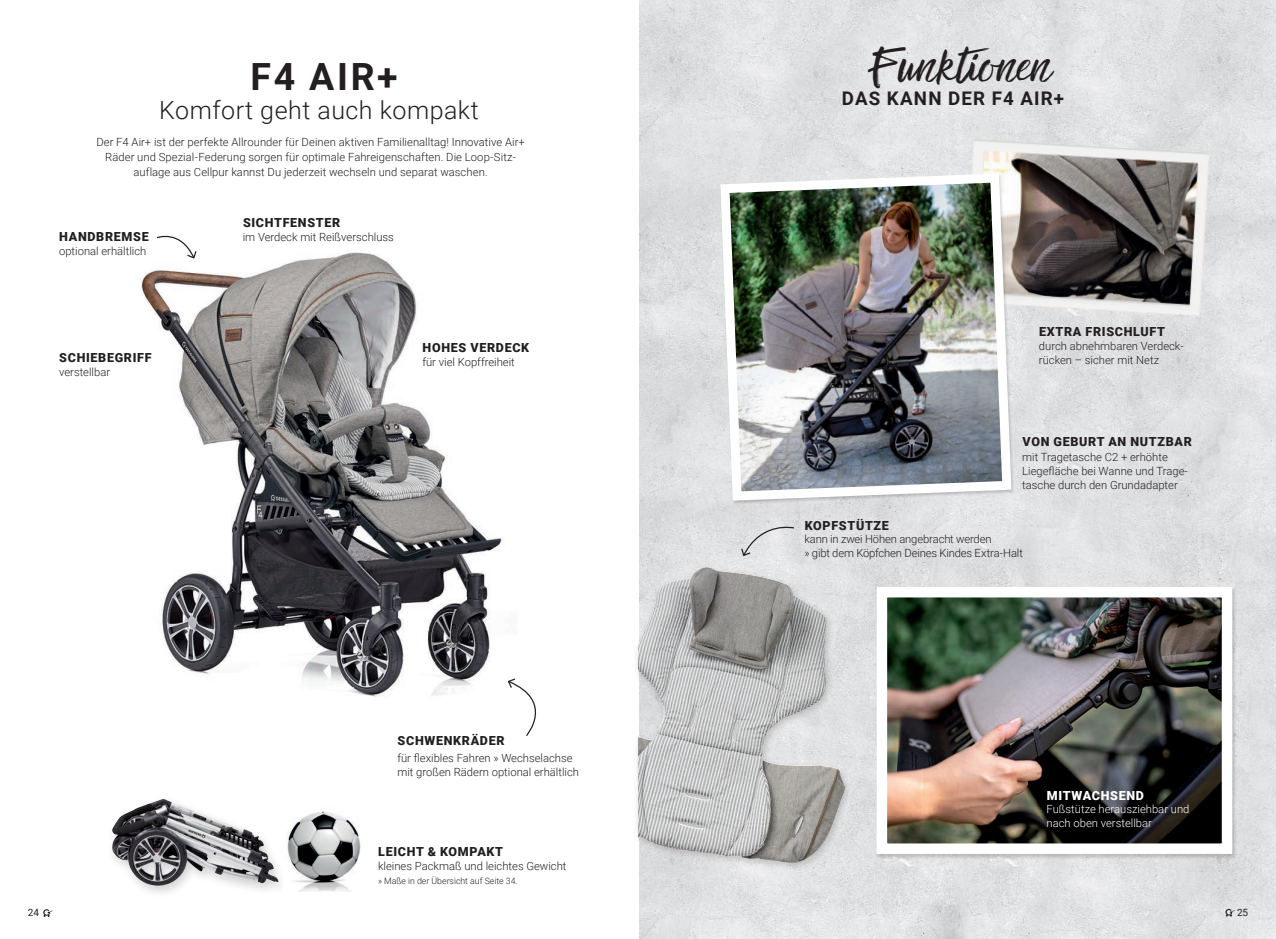
<style>
.page{position:relative;width:1276px;height:939px;background:#fff}
.page>*{position:absolute;margin:0;border:0;box-sizing:border-box;transform-origin:0 0}
.t1{font:40px "Rebel";color:#231f20}
.t2{font:700 37.5px "Roboto";color:#231f20}
.t3{font:300 25px "Roboto";letter-spacing:.02em;color:#231f20}
.t4{font:700 18.75px "Roboto";letter-spacing:.065em;color:#231f20}
.t5{font:900 12.5px "Roboto";letter-spacing:.055em;color:#231f20}
.t6{font:900 12.5px "Roboto";letter-spacing:.055em;color:#fff}
.t7{font:300 11.25px/13.8px "Roboto";color:#231f20}
.t8{font:300 11.25px/13.8px "Roboto";color:#fff}
.t9{font:10px "Roboto";color:#231f20}
.t10{font:300 8.75px "Roboto";color:#231f20}
</style>
<div class="page">
<img style="left:639px;top:0;width:637px;height:939px">
<img style="left:140px;top:252px;width:364px;height:445px">
<svg style="left:43px;top:909px;width:10px;height:8px"></svg>
<svg style="left:1225px;top:909px;width:9px;height:8px"></svg>
<div style="left:106px;top:795px;width:184px;height:104px;background:#231f20;opacity:.2"></div>
<img style="left:112px;top:799px;width:166px;height:87px">
<img style="left:283px;top:795px;width:78px;height:96px">
<svg style="left:507px;top:678px;width:30px;height:58px"></svg>
<svg style="left:156px;top:235px;width:41px;height:24px"></svg>
<svg style="left:740px;top:521px;width:55px;height:36px;background:#d8d9da"></svg>
<img style="left:962px;top:138px;width:254px;height:194px">
<img style="left:715px;top:169px;width:301px;height:336px">
<div style="left:875px;top:587px;width:361px;height:272px;background:#231f20;opacity:.2"></div>
<img style="left:887px;top:598px;width:334px;height:245px">
<div style="left:633px;top:563px;width:220px;height:310px;background:#231f20;opacity:.2"></div>
<img style="left:638px;top:568px;width:63px;height:280px">
<h2 class="t2" style="left:251px;top:51px;width:148px">F4 AIR+</h2>
<h3 class="t3" style="left:159px;top:93px;width:321px">Komfort geht auch kompakt</h3>
<p class="t7" style="left:96px;top:134px;width:430px;line-height:15px;text-align:center">Der F4 Air+ ist der perfekte Allrounder für Deinen aktiven Familienalltag! Innovative Air+<br>Räder und Spezial-Federung sorgen für optimale Fahreigenschaften. Die Loop-Sitz&shy;auflage aus Cellpur kannst Du jederzeit wechseln und separat waschen.</p>
<p class="t5" style="left:243px;top:214px;width:99px">SICHTFENSTER</p>
<p class="t5" style="left:59px;top:228px;width:91px">HANDBREMSE</p>
<p class="t7" style="left:243px;top:230px;width:153px">im Verdeck mit Reißverschluss</p>
<p class="t7" style="left:59px;top:244px;width:89px">optional erhältlich</p>
<p class="t5" style="left:59px;top:349px;width:94px">SCHIEBEGRIFF</p>
<p class="t7" style="left:59px;top:364px;width:53px">verstellbar</p>
<p class="t5" style="left:422px;top:339px;width:108px">HOHES VERDECK</p>
<p class="t7" style="left:422px;top:354px;width:94px">für viel Kopffreiheit</p>
<p class="t5" style="left:397px;top:732px;width:108px">SCHWENKRÄDER</p>
<p class="t7" style="left:397px;top:751px;width:183px">für flexibles Fahren » Wechselachse mit großen Rädern optional erhältlich</p>
<p class="t5" style="left:378px;top:843px;width:126px">LEICHT &amp; KOMPAKT</p>
<p class="t7" style="left:378px;top:859px;width:190px">kleines Packmaß und leichtes Gewicht</p>
<p class="t10" style="left:378px;top:874px;width:141px">» Maße in der Übersicht auf Seite 34.</p>
<h1 class="t1" style="left:868px;top:36px;width:186px">Funktionen</h1>
<h3 class="t4" style="left:842px;top:86px;width:224px">DAS KANN DER F4 AIR+</h3>
<p class="t5" style="left:1039px;top:323px;width:127px">EXTRA FRISCHLUFT</p>
<p class="t7" style="left:1039px;top:339px;width:146px">durch abnehmbaren Verdeck&shy;rücken – sicher mit Netz</p>
<p class="t5" style="left:1022px;top:433px;width:171px">VON GEBURT AN NUTZBAR</p>
<p class="t7" style="left:1022px;top:450px;width:167px">mit Tragetasche C2 + erhöhte<br>Liegefläche bei Wanne und Trage&shy;tasche durch den Grundadapter</p>
<p class="t5" style="left:805px;top:516px;width:86px">KOPFSTÜTZE</p>
<p class="t7" style="left:804px;top:532px;width:220px">kann in zwei Höhen angebracht werden<br>» gibt dem Köpfchen Deines Kindes Extra-Halt</p>
<p class="t6" style="left:1046px;top:786px;width:99px">MITWACHSEND</p>
<p class="t8" style="left:1046px;top:802px;width:144px">Fußstütze herausziehbar und nach oben verstellbar</p>
<p class="t9" style="left:28px;top:906px;width:13px">24</p>
<p class="t9" style="left:1237px;top:906px;width:13px">25</p>
</div>
